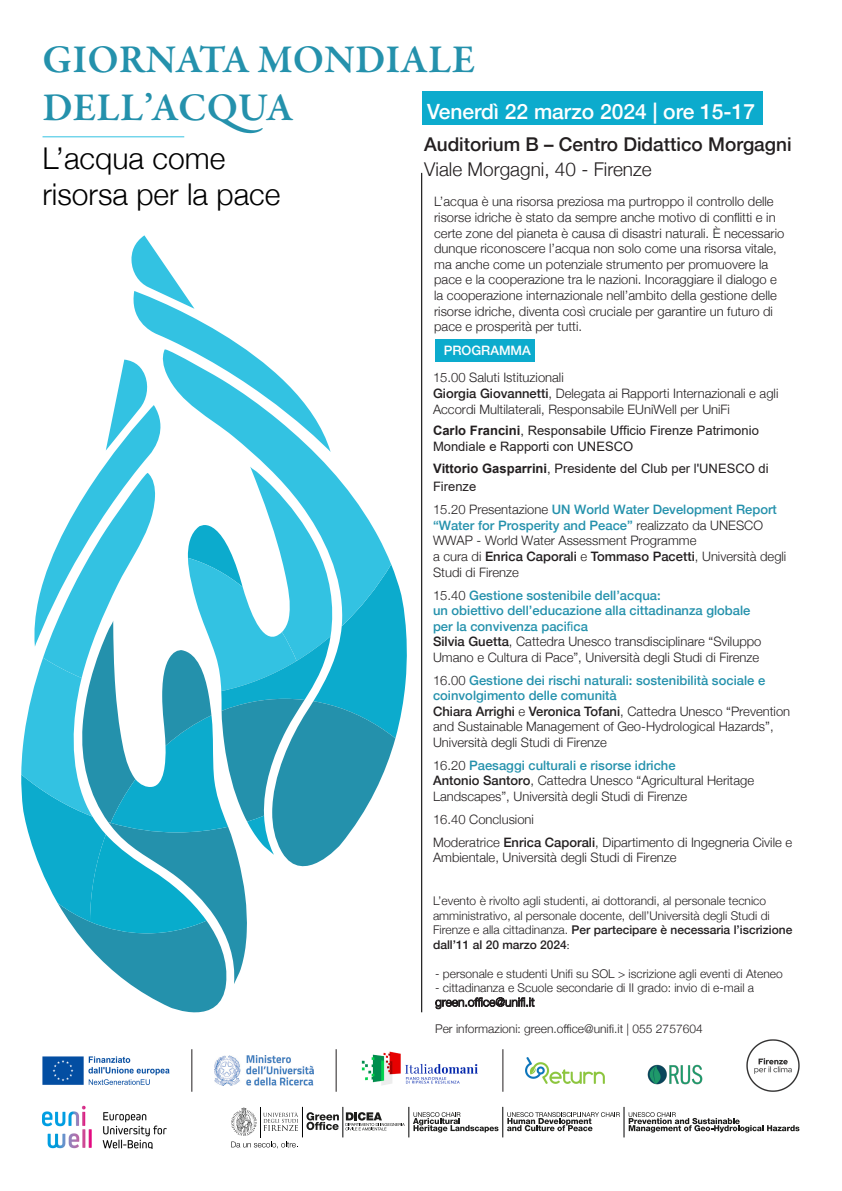
<style>
.page{position:relative;width:842px;height:1191px;background:#fff}
.page>*{position:absolute;margin:0;border:0;box-sizing:border-box;transform-origin:0 0}
.t1{font:600 40px "Garamond Premr Pro";color:#2491ac}
.t2{font:300 30px "Helvetica Neue";color:#000001}
.t3{font:500 21px "Helvetica Neue";color:#fff}
.t4{font:500 19px "Helvetica Neue";color:#231f20}
.t5{font:300 19px "Helvetica Neue";color:#231f20}
.t6{font:300 13px/15.5px "Helvetica Neue";color:#231f20}
.t7{font:500 13px/15.5px "Helvetica Neue";color:#2491ac}
.t8{font:13px/15.6px "Arial";color:#231f20}
.t9{font:500 13px "Helvetica Neue";color:#fff}
.t10{font:300 12px/14.6px "Helvetica Neue";color:#231f20}
.s1{font-weight:500}
.s2{font-weight:700}
.s3{font-weight:500;color:#2491ac}
.s4{font-weight:300;color:#231f20}
.s5{font-family:"Arial";font-weight:400}
.s6{color:#231f20}
.s7{font-family:"Minion Pro";font-weight:400}
</style>
<div class="page">
<div style="left:435px;top:339px;width:100px;height:23px;background:#0cabcd"></div>
<div style="left:422px;top:91px;width:340px;height:33px;background:#0cabcd"></div>
<svg style="left:21px;top:235px;width:386px;height:778px"></svg>
<hr style="left:260px;top:1106px;width:1px;height:31px;background:#010202">
<svg style="left:263px;top:1112px;width:35px;height:19px"></svg>
<svg style="left:231px;top:1107px;width:26px;height:28px"></svg>
<svg style="left:231px;top:1141px;width:67px;height:7px"></svg>
<hr style="left:302px;top:1106px;width:1px;height:31px;background:#000">
<hr style="left:343px;top:1106px;width:1px;height:31px;background:#000">
<hr style="left:409px;top:1106px;width:1px;height:31px;background:#000">
<hr style="left:503px;top:1106px;width:1px;height:31px;background:#000">
<hr style="left:624px;top:1106px;width:1px;height:31px;background:#000">
<svg style="left:306px;top:1112px;width:33px;height:18px"></svg>
<svg style="left:345px;top:1112px;width:60px;height:18px"></svg>
<svg style="left:413px;top:1112px;width:85px;height:20px"></svg>
<svg style="left:507px;top:1112px;width:113px;height:19px"></svg>
<svg style="left:629px;top:1112px;width:170px;height:20px"></svg>
<img style="left:43px;top:1106px;width:124px;height:42px">
<hr style="left:421px;top:173px;width:1px;height:839px;background:#000001">
<hr style="left:192px;top:1049px;width:1px;height:42px;background:#231f20">
<hr style="left:336px;top:1049px;width:1px;height:42px;background:#231f20">
<hr style="left:503px;top:1049px;width:1px;height:42px;background:#231f20">
<hr style="left:43px;top:136px;width:141px;height:1px;background:#33c2e2">
<img style="left:746px;top:1039px;width:54px;height:53px">
<img style="left:647px;top:1064px;width:56px;height:21px">
<img style="left:361px;top:1051px;width:117px;height:34px">
<img style="left:214px;top:1055px;width:99px;height:30px">
<img style="left:42px;top:1056px;width:127px;height:29px">
<img style="left:525px;top:1057px;width:80px;height:27px">
<p class="t1" style="left:43px;top:35px;width:434px">GIORNATA MONDIALE</p>
<p class="t1" style="left:43px;top:83px;width:252px">DELL’ACQUA</p>
<p class="t2" style="left:43px;top:134px;width:184px">L’acqua come</p>
<p class="t2" style="left:43px;top:170px;width:239px">risorsa per la pace</p>
<p class="t3" style="left:427px;top:95px;width:330px">Venerdì 22 marzo 2024 | ore 15-17</p>
<p class="t4" style="left:424px;top:129px;width:369px">Auditorium B – Centro Didattico Morgagni</p>
<p class="t5" style="left:424px;top:154px;width:229px">Viale Morgagni, 40 - Firenze</p>
<p class="t6" style="left:434px;top:193px;width:352px">L’acqua è una risorsa preziosa ma purtroppo il controllo delle risorse idriche è stato da sempre anche motivo di conflitti e in certe zone del pianeta è causa di disastri naturali. È necessario dunque riconoscere l’acqua non solo come una risorsa vitale, ma anche come un potenziale strumento per promuovere la pace e la cooperazione tra le nazioni. Incoraggiare il dialogo e la cooperazione internazionale nell’ambito della gestione delle risorse idriche, diventa così cruciale per garantire un futuro di pace e prosperità per tutti.</p>
<p class="t9" style="left:444px;top:340px;width:89px">PROGRAMMA</p>
<p class="t6" style="left:433px;top:368px;width:347px;line-height:16px">15.00 Saluti Istituzionali<br><span class="s1">Giorgia Giovannetti</span>, Delegata ai Rapporti Internazionali e agli<br>Accordi Multilaterali, Responsabile EUniWell per UniFi</p>
<p class="t8" style="left:433px;top:422px;width:327px"><span class="s2">Carlo Francini</span>, Responsabile Ufficio Firenze Patrimonio<br>Mondiale e Rapporti con UNESCO</p>
<p class="t8" style="left:433px;top:460px;width:337px;line-height:17.9px"><span class="s2">Vittorio Gasparrini</span>, Presidente del Club per l'UNESCO di<br>Firenze</p>
<p class="t6" style="left:433px;top:501px;width:355px">15.20 Presentazione <span class="s3">UN World Water Development Report “Water for Prosperity and Peace”</span> realizzato da UNESCO WWAP - World Water Assessment Programme<br>a cura di <span class="s1">Enrica Caporali</span> e <span class="s1">Tommaso Pacetti</span>, Università degli Studi di Firenze</p>
<p class="t7" style="left:433px;top:586px;width:330px"><span class="s4">15.40</span> Gestione sostenibile dell’acqua:<br>un obiettivo dell’educazione alla cittadinanza globale per la convivenza paci<span class="s5">fi</span>ca<br><span class="s6">Silvia Guetta</span><span class="s4">, Cattedra Unesco transdisciplinare “Sviluppo Umano e Cultura di Pace”, Università degli Studi di Firenze</span></p>
<p class="t6" style="left:433px;top:671px;width:359px">16.00 <span class="s3">Gestione dei rischi naturali: sostenibilità sociale e coinvolgimento delle comunità<br></span><span class="s1">Chiara Arrighi</span> e <span class="s1">Veronica Tofani</span>, Cattedra Unesco “Prevention and Sustainable Management of Geo-Hydrological Hazards”, Università degli Studi di Firenze</p>
<p class="t6" style="left:433px;top:756px;width:323px">16.20 <span class="s3">Paesaggi culturali e risorse idriche<br></span><span class="s1">Antonio Santoro</span>, Cattedra Unesco “Agricultural Heritage<br>Landscapes”, Università degli Studi di Firenze</p>
<p class="t6" style="left:433px;top:806px;width:361px;line-height:23px">16.40 Conclusioni<br>Moderatrice <span class="s1">Enrica Caporali</span>, Dipartimento di Ingegneria Civile e</p>
<p class="t6" style="left:433px;top:848px;width:245px">Ambientale, Università degli Studi di Firenze</p>
<p class="t10" style="left:433px;top:892px;width:361px">L’evento è rivolto agli studenti, ai dottorandi, al personale tecnico amministrativo, al personale docente, dell’Università degli Studi di Firenze e alla cittadinanza. <span class="s1">Per partecipare è necessaria l’iscrizione dall’11 al 20 marzo 2024</span><span class="s7">:</span></p>
<p class="t10" style="left:435px;top:965px;width:349px">- personale e studenti Unifi su SOL &gt; iscrizione agli eventi di Ateneo</p>
<p class="t10" style="left:435px;top:979px;width:320px">- cittadinanza e Scuole secondarie di II grado: invio di e-mail a green.office@unifi.it</p>
<p class="t10" style="left:435px;top:1020px;width:269px">Per informazioni: green.office@unifi.it | 055 2757604</p>
</div>
